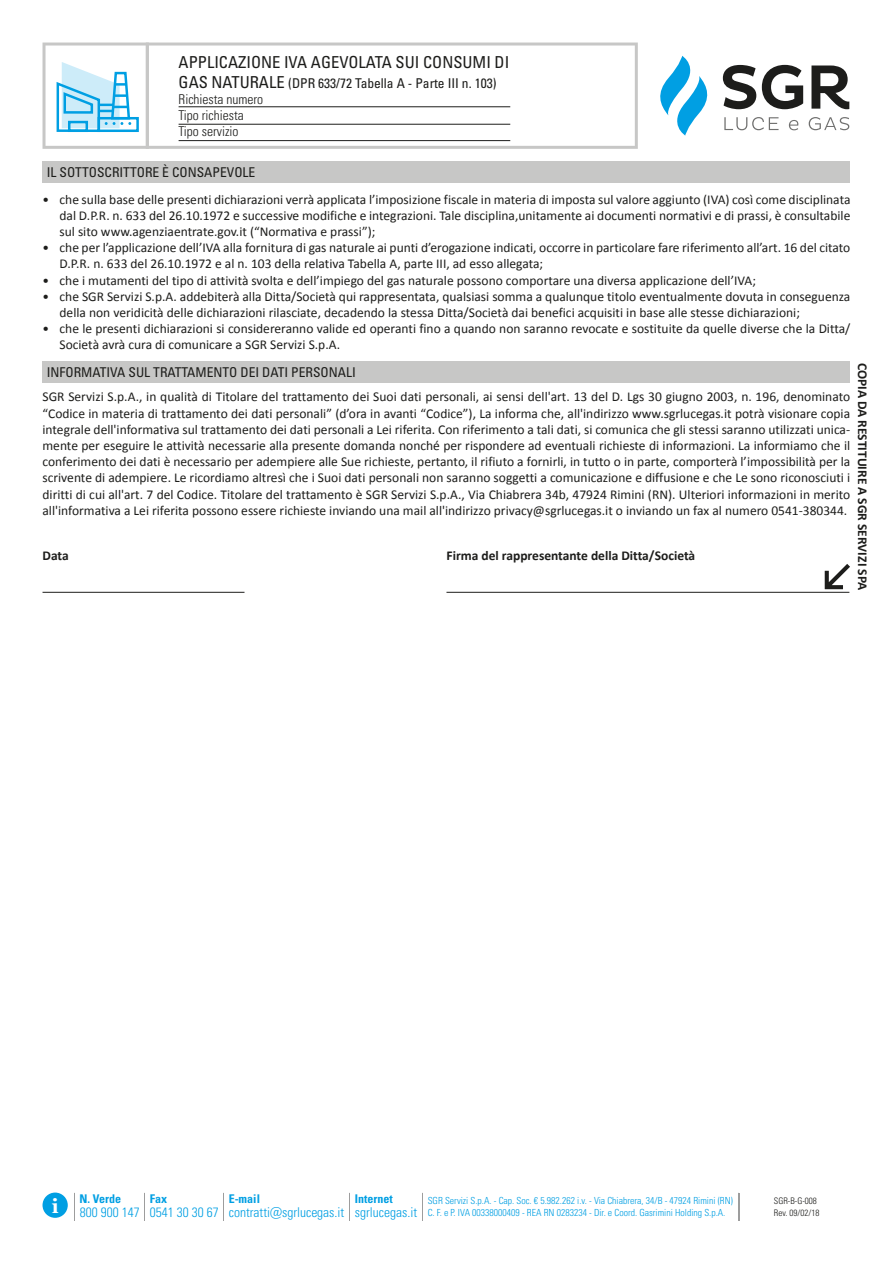
<style>
.page{position:relative;width:893px;height:1263px;background:#fff}
.page>*{position:absolute;margin:0;border:0;box-sizing:border-box;transform-origin:0 0}
.t1{font:700 19.65px "Georgia";color:#fff}
.t2{font:condensed 16.5px "Univers LT Pro";color:#1d1d1b}
.t3{font:13.5px/16.2px "Calibri";color:#1d1d1b}
.t4{font:300 condensed 13.5px/16.2px "Univers LT Pro";color:#1d1d1b}
.t5{font:700 13.5px "Calibri";color:#1d1d1b}
.t6{font:condensed 13.5px "Univers LT Pro";color:#1d1d1b}
.t7{font:300 condensed 13.5px "Univers LT Pro";color:#009fe3}
.t8{font:700 condensed 12px "Univers LT Pro";color:#009fe3}
.t9{font:300 condensed 9.75px/12px "Univers LT Pro";color:#009fe3}
.t10{font:300 condensed 9px/12px "Univers LT Pro";color:#1d1d1b}
.s1{font-weight:400;font-size:16.5px}
.s2{font-weight:400}
</style>
<div class="page">
<svg style="left:149px;top:43px;width:489px;height:106px"></svg>
<svg style="left:43px;top:43px;width:106px;height:106px"></svg>
<div style="left:68px;top:121px;width:20px;height:11px;border:2px solid #009fe3"></div>
<hr style="left:179px;top:107px;width:331px;height:1px;background:#1d1d1b">
<hr style="left:179px;top:124px;width:331px;height:1px;background:#1d1d1b">
<hr style="left:179px;top:140px;width:331px;height:1px;background:#1d1d1b">
<svg style="left:74px;top:1192px;width:1px;height:28px"></svg>
<svg style="left:144px;top:1192px;width:1px;height:28px"></svg>
<svg style="left:223px;top:1192px;width:1px;height:28px"></svg>
<svg style="left:349px;top:1192px;width:1px;height:28px"></svg>
<svg style="left:422px;top:1192px;width:1px;height:28px"></svg>
<svg style="left:738px;top:1192px;width:1px;height:28px"></svg>
<div style="left:43px;top:1192px;width:25px;height:26px;background:#009fe3;border-radius:50%"></div>
<svg style="left:660px;top:56px;width:48px;height:80px"></svg>
<svg style="left:723px;top:65px;width:126px;height:44px"></svg>
<svg style="left:724px;top:117px;width:125px;height:13px"></svg>
<hr style="left:43px;top:592px;width:201px;height:1px;background:#1d1d1b">
<hr style="left:446px;top:592px;width:403px;height:1px;background:#1d1d1b">
<svg style="left:825px;top:564px;width:25px;height:25px"></svg>
<div style="left:43px;top:162px;width:807px;height:21px;background:#c7c7c6"></div>
<div style="left:43px;top:361px;width:807px;height:22px;background:#c7c7c6"></div>
<p class="t2" style="left:179px;top:52px;width:332px">APPLICAZIONE IVA AGEVOLATA SUI CONSUMI DI</p>
<p class="t4" style="left:179px;top:74px;width:319px"><span class="s1">GAS NATURALE</span> <span class="s2">(DPR 633/72 Tabella A - Parte III n. 103)<br></span>Richiesta numero<br>Tipo richiesta<br>Tipo servizio</p>
<p class="t6" style="left:47px;top:164px;width:210px">IL SOTTOSCRITTORE È CONSAPEVOLE</p>
<p class="t3" style="left:60px;top:191px;width:792px;text-align:justify;text-indent:-17px">• che sulla base delle presenti dichiarazioni verrà applicata l’imposizione fiscale in materia di imposta sul valore aggiunto (IVA) così come disciplinata dal D.P.R. n. 633 del 26.10.1972 e successive modifiche e integrazioni. Tale disciplina,unitamente ai documenti normativi e di prassi, è consultabile sul sito www.agenziaentrate.gov.it (“Normativa e prassi”);</p>
<p class="t3" style="left:60px;top:239px;width:792px;text-indent:-17px">• che per l’applicazione dell’IVA alla fornitura di gas naturale ai punti d’erogazione indicati, occorre in particolare fare riferimento all’art. 16 del citato<br>D.P.R. n. 633 del 26.10.1972 e al n. 103 della relativa Tabella A, parte III, ad esso allegata;</p>
<p class="t3" style="left:43px;top:272px;width:715px">• che i mutamenti del tipo di attività svolta e dell’impiego del gas naturale possono comportare una diversa applicazione dell’IVA;</p>
<p class="t3" style="left:60px;top:288px;width:792px;text-indent:-17px">• che SGR Servizi S.p.A. addebiterà alla Ditta/Società qui rappresentata, qualsiasi somma a qualunque titolo eventualmente dovuta in conseguenza della non veridicità delle dichiarazioni rilasciate, decadendo la stessa Ditta/Società dai benefici acquisiti in base alle stesse dichiarazioni;</p>
<p class="t3" style="left:60px;top:320px;width:792px;text-indent:-17px">• che le presenti dichiarazioni si considereranno valide ed operanti fino a quando non saranno revocate e sostituite da quelle diverse che la Ditta/<br>Società avrà cura di comunicare a SGR Servizi S.p.A.</p>
<p class="t6" style="left:47px;top:364px;width:311px">INFORMATIVA SUL TRATTAMENTO DEI DATI PERSONALI</p>
<p class="t3" style="left:43px;top:388px;width:809px;text-align:justify">SGR Servizi S.p.A., in qualità di Titolare del trattamento dei Suoi dati personali, ai sensi dell'art. 13 del D. Lgs 30 giugno 2003, n. 196, denominato “Codice in materia di trattamento dei dati personali” (d’ora in avanti “Codice”), La informa che, all'indirizzo www.sgrlucegas.it potrà visionare copia integrale dell'informativa sul trattamento dei dati personali a Lei riferita. Con riferimento a tali dati, si comunica che gli stessi saranno utilizzati unica&shy;mente per eseguire le attività necessarie alla presente domanda nonché per rispondere ad eventuali richieste di informazioni. La informiamo che il conferimento dei dati è necessario per adempiere alle Sue richieste, pertanto, il rifiuto a fornirli, in tutto o in parte, comporterà l’impossibilità per la scrivente di adempiere. Le ricordiamo altresì che i Suoi dati personali non saranno soggetti a comunicazione e diffusione e che Le sono riconosciuti i diritti di cui all'art. 7 del Codice. Titolare del trattamento è SGR Servizi S.p.A., Via Chiabrera 34b, 47924 Rimini (RN). Ulteriori informazioni in merito all'informativa a Lei riferita possono essere richieste inviando una mail all'indirizzo privacy@sgrlucegas.it o inviando un fax al numero 0541-380344.</p>
<p class="t5" style="left:43px;top:546px;width:28px">Data</p>
<p class="t5" style="left:446px;top:546px;width:250px">Firma del rappresentante della Ditta/Società</p>
<p class="t5" style="left:872px;top:363px;width:229px;rotate:90deg">COPIA DA RESTITUIRE A SGR SERVIZI SPA</p>
<p class="t8" style="left:80px;top:1191px;width:43px">N. Verde</p>
<p class="t8" style="left:150px;top:1191px;width:19px">Fax</p>
<p class="t8" style="left:229px;top:1191px;width:33px">E-mail</p>
<p class="t8" style="left:355px;top:1191px;width:40px">Internet</p>
<p class="t7" style="left:80px;top:1203px;width:339px">800 900 147 0541 30 30 67 contratti@sgrlucegas.it sgrlucegas.it</p>
<p class="t10" style="left:774px;top:1194px;width:47px">SGR-B-G-008<br>Rev. 09/02/18</p>
<h1 class="t1" style="left:52px;top:1191px;width:8px">i</h1>
<p class="t9" style="left:428px;top:1194px;width:307px">SGR Servizi S.p.A. - Cap. Soc. € 5.982.262 i.v. - Via Chiabrera, 34/B - 47924 Rimini (RN)<br>C. F. e P. IVA 00338000409 - REA RN 0283234 - Dir. e Coord. Gasrimini Holding S.p.A.</p>
</div>
